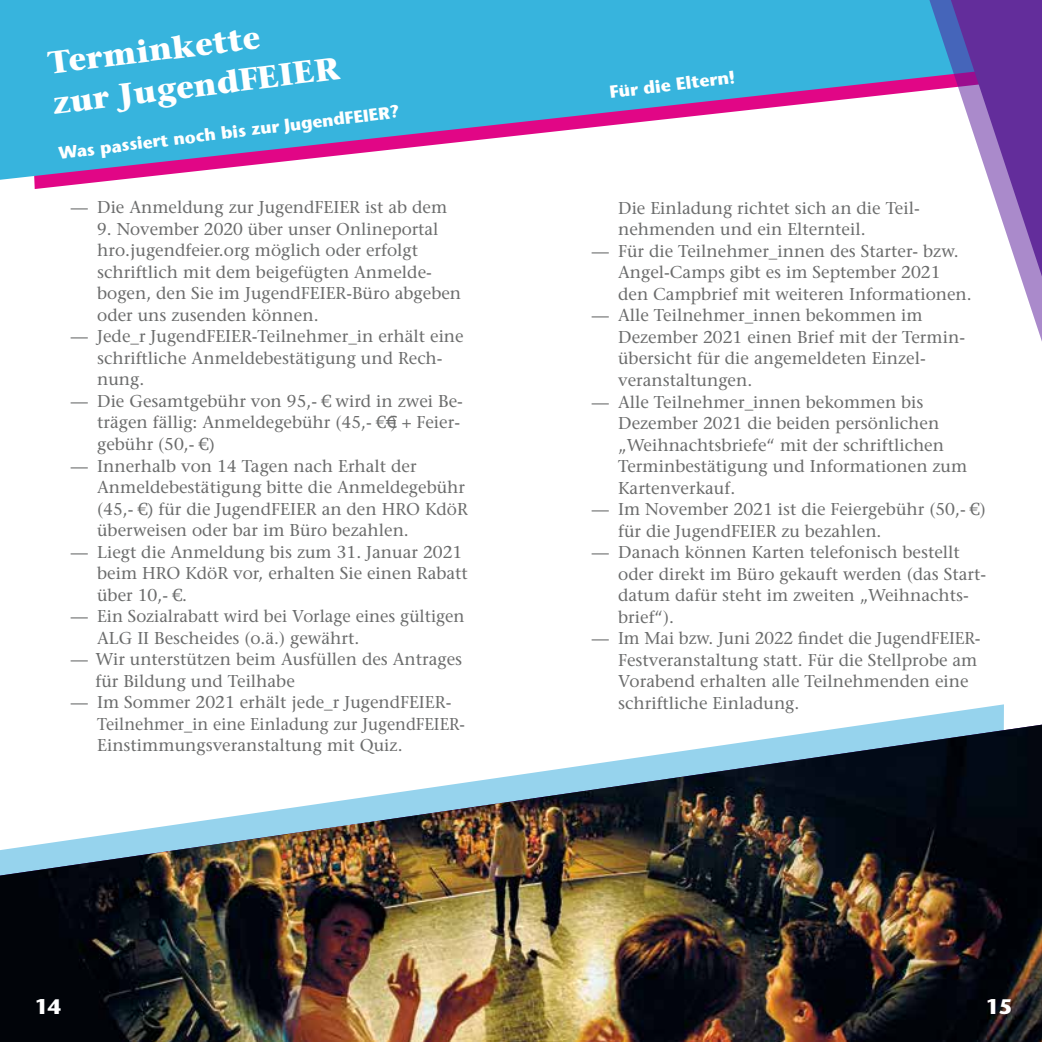
<style>
.page{position:relative;width:1042px;height:1042px;background:#fff}
.page>*{position:absolute;margin:0;border:0;box-sizing:border-box;transform-origin:0 0}
.t1{font:700 31.5px/40.2px "Stone Serif";color:#fff}
.t2{font:700 21px "Stone Sans";color:#fff}
.t3{font:700 17.5px "Stone Sans";color:#fff}
.t4{font:17.15px/21.5px "Stone Serif";color:#6b6c6c}
.t5{font:700 17.15px "Stone Sans";color:#fff}
.s1{font-family:"PT Serif"}
</style>
<div class="page">
<svg style="left:869px;top:704px;width:135px;height:20px"></svg>
<img style="left:0;top:724px;width:1042px;height:318px">
<svg style="left:0;top:0;width:920px;height:180px;fill:#37b4dd"></svg>
<svg style="left:920px;top:0;width:122px;height:342px"></svg>
<svg style="left:951px;top:0;width:91px;height:277px"></svg>
<h1 class="t1" style="left:45px;top:42px;width:290px;rotate:-7deg">Terminkette<br>zur JugendFEIER</h1>
<p class="t5" style="left:57px;top:142px;width:345px;rotate:-7deg">Was passiert noch bis zur JugendFEIER?</p>
<p class="t4" style="left:71px;top:196px;width:378px">— Die Anmeldung zur JugendFEIER ist ab dem</p>
<p class="t4" style="left:97px;top:218px;width:365px">9. November 2020 über unser Onlineportal hro.jugendfeier.org möglich oder erfolgt schriftlich mit dem beigefügten Anmelde&shy;bogen, den Sie im JugendFEIER-Büro abgeben oder uns zusenden können.</p>
<p class="t4" style="left:97px;top:325px;width:368px;text-indent:-26px">— Jede_r JugendFEIER-Teilnehmer_in erhält eine schriftliche Anmeldebestätigung und Rech&shy;nung.</p>
<p class="t4" style="left:97px;top:390px;width:367px;text-indent:-26px">— Die Gesamtgebühr von 95,- <span class="s1">€</span> wird in zwei Be&shy;trägen fällig: Anmeldegebühr (45,- <span class="s1">€</span>€) + Feier&shy;gebühr (50,- <span class="s1">€)</span></p>
<p class="t4" style="left:97px;top:455px;width:372px;text-indent:-26px">— Innerhalb von 14 Tagen nach Erhalt der Anmeldebestätigung bitte die Anmeldegebühr (45,- <span class="s1">€)</span> für die JugendFEIER an den HRO KdöR überweisen oder bar im Büro bezahlen.</p>
<p class="t4" style="left:97px;top:541px;width:372px;text-indent:-26px">— Liegt die Anmeldung bis zum 31. Januar 2021 beim HRO KdöR vor, erhalten Sie einen Rabatt über 10,- <span class="s1">€</span>.</p>
<p class="t4" style="left:97px;top:605px;width:369px;text-indent:-26px">— Ein Sozialrabatt wird bei Vorlage eines gültigen<br>ALG II Bescheides (o.ä.) gewährt.</p>
<p class="t4" style="left:95px;top:648px;width:368px;text-indent:-25px">— Wir unterstützen beim Ausfüllen des Antrages für Bildung und Teilhabe</p>
<p class="t4" style="left:97px;top:691px;width:369px;text-indent:-26px">— Im Sommer 2021 erhält jede_r JugendFEIER-<br>Teilnehmer_in eine Einladung zur JugendFEIER-<br>Einstimmungsveranstaltung mit Quiz.</p>
<p class="t3" style="left:608px;top:81px;width:128px;rotate:-7deg">Für die Eltern!</p>
<p class="t4" style="left:618px;top:197px;width:302px">Die Einladung richtet sich an die Teil&shy;nehmenden und ein Elternteil.</p>
<p class="t4" style="left:618px;top:240px;width:355px;text-indent:-26px">— Für die Teilnehmer_innen des Starter- bzw.<br>Angel-Camps gibt es im September 2021 den Campbrief mit weiteren Informationen.</p>
<p class="t4" style="left:618px;top:304px;width:348px;text-indent:-26px">— Alle Teilnehmer_innen bekommen im Dezember 2021 einen Brief mit der Termin&shy;übersicht für die angemeldeten Einzel&shy;veranstaltungen.</p>
<p class="t4" style="left:618px;top:391px;width:351px;text-indent:-26px">— Alle Teilnehmer_innen bekommen bis Dezember 2021 die beiden persönlichen „Weihnachtsbriefe“ mit der schriftlichen Terminbestätigung und Informationen zum Kartenverkauf.</p>
<p class="t4" style="left:618px;top:498px;width:369px;text-indent:-26px">— Im November 2021 ist die Feiergebühr (50,- <span class="s1">€</span>) für die JugendFEIER zu bezahlen.</p>
<p class="t4" style="left:618px;top:541px;width:369px;text-indent:-26px">— Danach können Karten telefonisch bestellt oder direkt im Büro gekauft werden (das Start&shy;datum dafür steht im zweiten „Weihnachts&shy;brief“).</p>
<p class="t4" style="left:618px;top:627px;width:364px;text-indent:-26px">— Im Mai bzw. Juni 2022 findet die JugendFEIER-Festveranstaltung statt. Für die Stellprobe am Vorabend erhalten alle Teilnehmenden eine schriftliche Einladung.</p>
<p class="t2" style="left:35px;top:993px;width:28px">14</p>
<p class="t2" style="left:986px;top:993px;width:28px">15</p>
</div>
